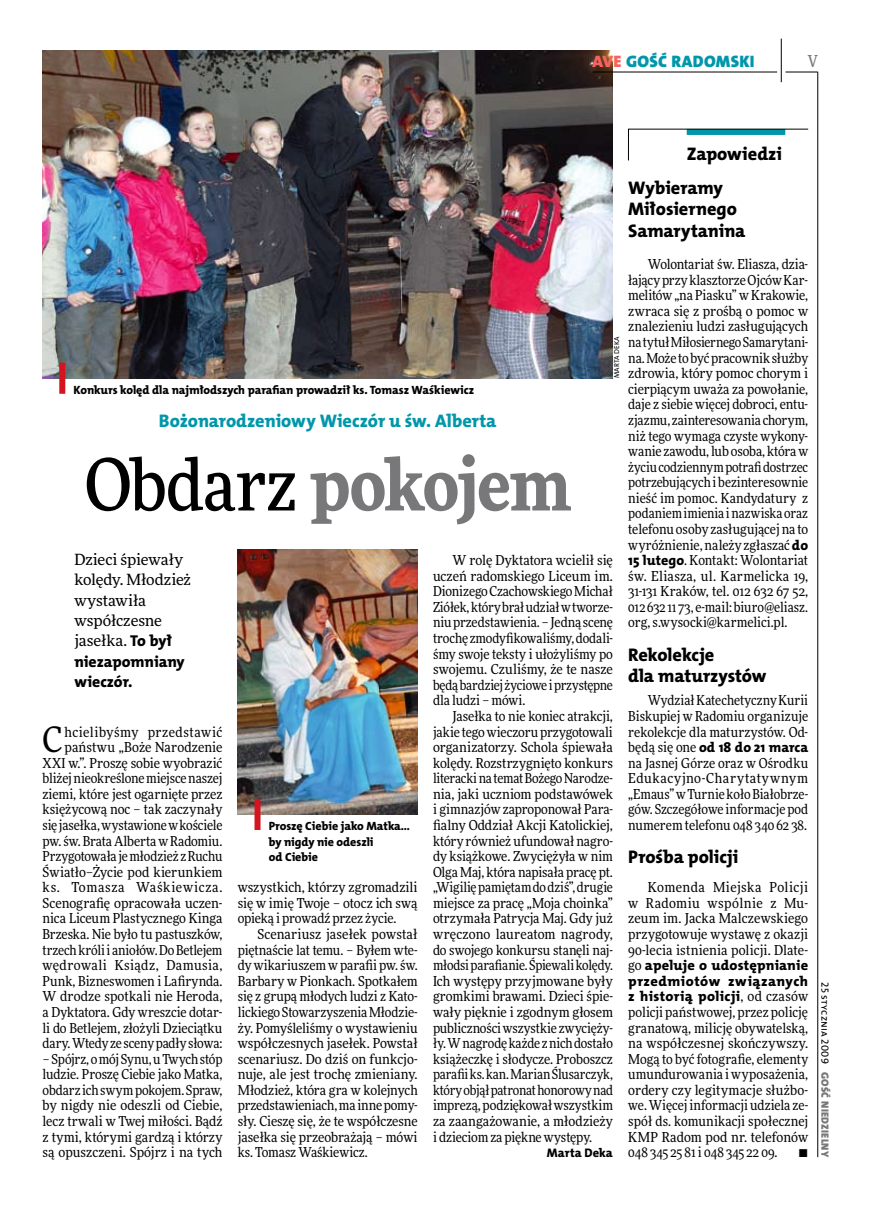
<style>
.page{position:relative;width:872px;height:1221px;background:#fff}
.page>*{position:absolute;margin:0;border:0;box-sizing:border-box;transform-origin:0 0}
.t1{font:900 72px "Freeday Narrow";letter-spacing:-.02em;color:#787779}
.t2{font:35.25px "Freeday Narrow News";color:#000}
.t3{font:18.3px/21.6px "The Mix HP8 Ex Bld";color:#000}
.t4{font:18.3px "The Mix HP8 Ex Bld";color:#0097aa}
.t5{font:16.65px "The Mix HP9 Blk";letter-spacing:.02em;color:#0097aa}
.t6{font:500 16.5px "Freeday Narrow";color:#787779;scale:.9 1}
.t7{font:15.75px/20.4px "The Mix HP8 Ex Bld";letter-spacing:.02em;color:#000}
.t8{font:15.45px/20.4px "Freeday News";letter-spacing:-.005em;color:#000}
.t9{font:13.95px/15.6px "The Mix HP8 Ex Bld";letter-spacing:.025em;color:#000;text-align:justify}
.t10{font:13.8px/15.6px "Freeday Narrow News";color:#000;text-align:justify}
.t11{font:12.45px "The Mix HP8 Ex Bld";color:#000}
.t12{font:12px/15.6px "The Mix HP8 Ex Bld";letter-spacing:-.005em;color:#000}
.t13{font:10.5px "The Mix HP9 Blk";letter-spacing:.025em;color:#787779}
.t14{font:10.5px "The Mix HP5 Plain";letter-spacing:.02em;color:#000}
.t15{font:7.2px "The Mix HP5 Plain";color:#000}
.s1{color:#f7635f}
.s2{font-weight:500;color:#000}
.s3{font-family:"The Mix HP8 Ex Bld";font-size:15.75px}
.s4{font-family:"The Mix HP8 Ex Bld";font-size:13.95px}
.s5{font-family:"Freeday Narrow News";font-size:13.8px}
</style>
<div class="page">
<hr style="left:817px;top:72px;width:1px;height:1084px;background:#000">
<hr style="left:781px;top:39px;width:1px;height:43px;background:#000">
<img style="left:43px;top:51px;width:570px;height:327px">
<hr style="left:785px;top:72px;width:32px;height:1px;background:#000">
<hr style="left:592px;top:72px;width:185px;height:1px;background:#000">
<svg style="left:628px;top:129px;width:180px;height:32px"></svg>
<div style="left:59px;top:362px;width:6px;height:32px;background:#d4151f"></div>
<img style="left:238px;top:549px;width:180px;height:265px">
<div style="left:254px;top:798px;width:6px;height:32px;background:#d4151f"></div>
<p class="t5" style="left:592px;top:50px;width:164px"><span class="s1">AVE</span> GOŚĆ RADOMSKI</p>
<p class="t6" style="left:807px;top:50px;width:13px">V</p>
<h3 class="t3" style="left:686px;top:143px;width:96px">Zapowiedzi</h3>
<p class="t12" style="left:74px;top:382px;width:402px">Konkurs kolęd dla najmłodszych parafian prowadził ks. Tomasz Waśkiewicz</p>
<p class="t15" style="left:612px;top:378px;width:43px;rotate:-90deg">Marta Deka</p>
<h3 class="t4" style="left:159px;top:409px;width:339px">Bożonarodzeniowy Wieczór u św. Alberta</h3>
<h1 class="t1" style="left:85px;top:437px;width:487px"><span class="s2">Obdarz</span> pokojem</h1>
<p class="t8" style="left:74px;top:548px;width:118px">Dzieci śpiewały kolędy. Młodzież wystawiła współczesne jasełka. <span class="s3">To był</span></p>
<p class="t7" style="left:74px;top:651px;width:112px">niezapomniany wieczór.</p>
<p class="t10" style="left:433px;top:552px;width:181px;text-indent:20px">W rolę Dyktatora wcielił się uczeń radomskiego Liceum im.<br>Dionizego Czachowskiego Michał Ziółek, który brał udział wtworze&shy;niu przedstawienia. – Jedną scenę trochę zmodyfikowaliśmy, dodali&shy;śmy swoje teksty i ułożyliśmy po swojemu. Czuliśmy, że te nasze będą bardziej życiowe iprzystępne dla ludzi – mówi.</p>
<p class="t10" style="left:433px;top:708px;width:181px;text-indent:20px">Jasełka to nie koniec atrakcji, jakie tego wieczoru przygotowali organizatorzy. Schola śpiewała kolędy. Rozstrzygnięto konkurs literacki na temat Bożego Narodze&shy;nia, jaki uczniom podstawówek i gimnazjów zaproponował Para&shy;fialny Oddział Akcji Katolickiej, który również ufundował nagro&shy;dy książkowe. Zwyciężyła w nim Olga Maj, która napisała pracę pt. „Wigilię pamiętam do dziś”, drugie miejsce za pracę „Moja choinka” otrzymała Patrycja Maj. Gdy już wręczono laureatom nagrody, do swojego konkursu stanęli naj&shy;młodsi parafianie. Śpiewali kolędy.<br>Ich występy przyjmowane były gromkimi brawami. Dzieci śpie&shy;wały pięknie i zgodnym głosem publiczności wszystkie zwycięży&shy;ły. Wnagrodę każde znich dostało książeczkę i słodycze. Proboszcz parafii ks. kan. Marian Ślusarczyk, który objął patronat honorowy nad imprezą, podziękował wszystkim za zaangażowanie, a młodzieży i dzieciom za piękne występy.</p>
<p class="t11" style="left:547px;top:1144px;width:68px">Marta Deka</p>
<p class="t10" style="left:43px;top:723px;width:181px;text-align:right">hcielibyśmy przedstawić państwu „Boże Narodzenie<br>XXI w.”. Proszę sobie wyobrazić bliżej nieokreślone miejsce naszej ziemi, które jest ogarnięte przez księżycową noc – tak zaczynały się jasełka, wystawione wkościele pw. św. Brata Alberta w Radomiu.<br>Przygotowała je młodzież zRuchu<br>Światło–Życie pod kierunkiem ks. Tomasza Waśkiewicza.<br>Scenografię opracowała uczen&shy;nica Liceum Plastycznego Kinga<br>Brzeska. Nie było tu pastuszków, trzech króli i aniołów. Do Betlejem wędrowali Ksiądz, Damusia,<br>Punk, Bizneswomen i Lafirynda.<br>W drodze spotkali nie Heroda, a Dyktatora. Gdy wreszcie dotar&shy;li do Betlejem, złożyli Dzieciątku dary. Wtedy ze sceny padły słowa:</p>
<p class="t10" style="left:43px;top:1050px;width:181px">– Spójrz, omój Synu, uTwych stóp ludzie. Proszę Ciebie jako Matka, obdarz ich swym pokojem. Spraw, by nigdy nie odeszli od Ciebie, lecz trwali w Twej miłości. Bądź z tymi, którymi gardzą i którzy są opuszczeni. Spójrz i na tych</p>
<h2 class="t2" style="left:43px;top:717px;width:21px">C</h2>
<p class="t12" style="left:269px;top:818px;width:143px">Proszę Ciebie jako Matka... by nigdy nie odeszli<br>od Ciebie</p>
<p class="t10" style="left:238px;top:879px;width:181px">wszystkich, którzy zgromadzili się w imię Twoje – otocz ich swą opieką i prowadź przez życie.</p>
<p class="t10" style="left:238px;top:926px;width:181px;text-indent:20px">Scenariusz jasełek powstał piętnaście lat temu. – Byłem wte&shy;dy wikariuszem w parafii pw. św.<br>Barbary w Pionkach. Spotkałem się z grupą młodych ludzi z Kato&shy;lickiego Stowarzyszenia Młodzie&shy;ży. Pomyśleliśmy o wystawieniu współczesnych jasełek. Powstał scenariusz. Do dziś on funkcjo&shy;nuje, ale jest trochę zmieniany.<br>Młodzież, która gra w kolejnych przedstawieniach, ma inne pomy&shy;sły. Cieszę się, że te współczesne jasełka się przeobrażają – mówi ks. Tomasz Waśkiewicz.</p>
<h3 class="t3" style="left:628px;top:177px;width:119px">Wybieramy<br>Miłosiernego<br>Samarytanina</h3>
<p class="t10" style="left:628px;top:256px;width:181px;text-indent:20px">Wolontariat św. Eliasza, dzia&shy;łający przy klasztorze Ojców Kar&shy;melitów „na Piasku” w Krakowie, zwraca się z prośbą o pomoc w znalezieniu ludzi zasługujących na tytuł Miłosiernego Samarytani&shy;na. Może to być pracownik służby zdrowia, który pomoc chorym i cierpiącym uważa za powołanie, daje z siebie więcej dobroci, entu&shy;zjazmu, zainteresowania chorym, niż tego wymaga czyste wykony&shy;wanie zawodu, lub osoba, która w życiu codziennym potrafi dostrzec potrzebujących i bezinteresownie nieść im pomoc. Kandydatury z podaniem imienia i nazwiska oraz telefonu osoby zasługującej na to wyróżnienie, należy zgłaszać <span class="s4">do 15 lutego</span>. Kontakt: Wolontariat św. Eliasza, ul. Karmelicka 19, 31-131 Kraków, tel. 012 632 67 52, 012 632 11 73, e-mail: biuro@eliasz. org, s.wysocki@karmelici.pl.</p>
<h3 class="t3" style="left:628px;top:644px;width:140px">Rekolekcje<br>dla maturzystów</h3>
<p class="t10" style="left:628px;top:692px;width:181px;text-indent:20px">Wydział Katechetyczny Kurii Biskupiej w Radomiu organizuje rekolekcje dla maturzystów. Od-</p>
<p class="t9" style="left:628px;top:739px;width:181px"><span class="s5">będą się one</span> od 18 do 21 marca</p>
<p class="t10" style="left:628px;top:754px;width:181px">na Jasnej Górze oraz w Ośrodku Edukacyjno-Charytatywnym „Emaus” w Turnie koło Białobrze&shy;gów. Szczegółowe informacje pod numerem telefonu 048 340 62 38.</p>
<h3 class="t3" style="left:628px;top:846px;width:111px">Prośba policji</h3>
<p class="t10" style="left:628px;top:879px;width:181px;text-indent:20px">Komenda Miejska Policji w Radomiu wspólnie z Mu&shy;zeum im. Jacka Malczewskiego przygotowuje wystawę z okazji 90-lecia istnienia policji. Dlate-</p>
<p class="t9" style="left:628px;top:957px;width:182px"><span class="s5">go</span> apeluje o udostępnianie przedmiotów związanych z historią policji<span class="s5">, od czasów</span></p>
<p class="t10" style="left:628px;top:1004px;width:181px">policji państwowej, przez policję granatową, milicję obywatelską, na współczesnej skończywszy.<br>Mogą to być fotografie, elementy umundurowania i wyposażenia, ordery czy legitymacje służbo&shy;we. Więcej informacji udziela ze&shy;spół ds. komunikacji społecznej KMP Radom pod nr. telefonów 048 345 25 81 i 048 345 22 09.</p>
<p class="t10" style="left:798px;top:1144px;width:11px">•</p>
<p class="t14" style="left:832px;top:982px;width:83px;rotate:90deg">25 stycznia 2009</p>
<p class="t13" style="left:832px;top:1071px;width:87px;rotate:90deg">GOŚĆ NIEDZIELNY</p>
</div>
